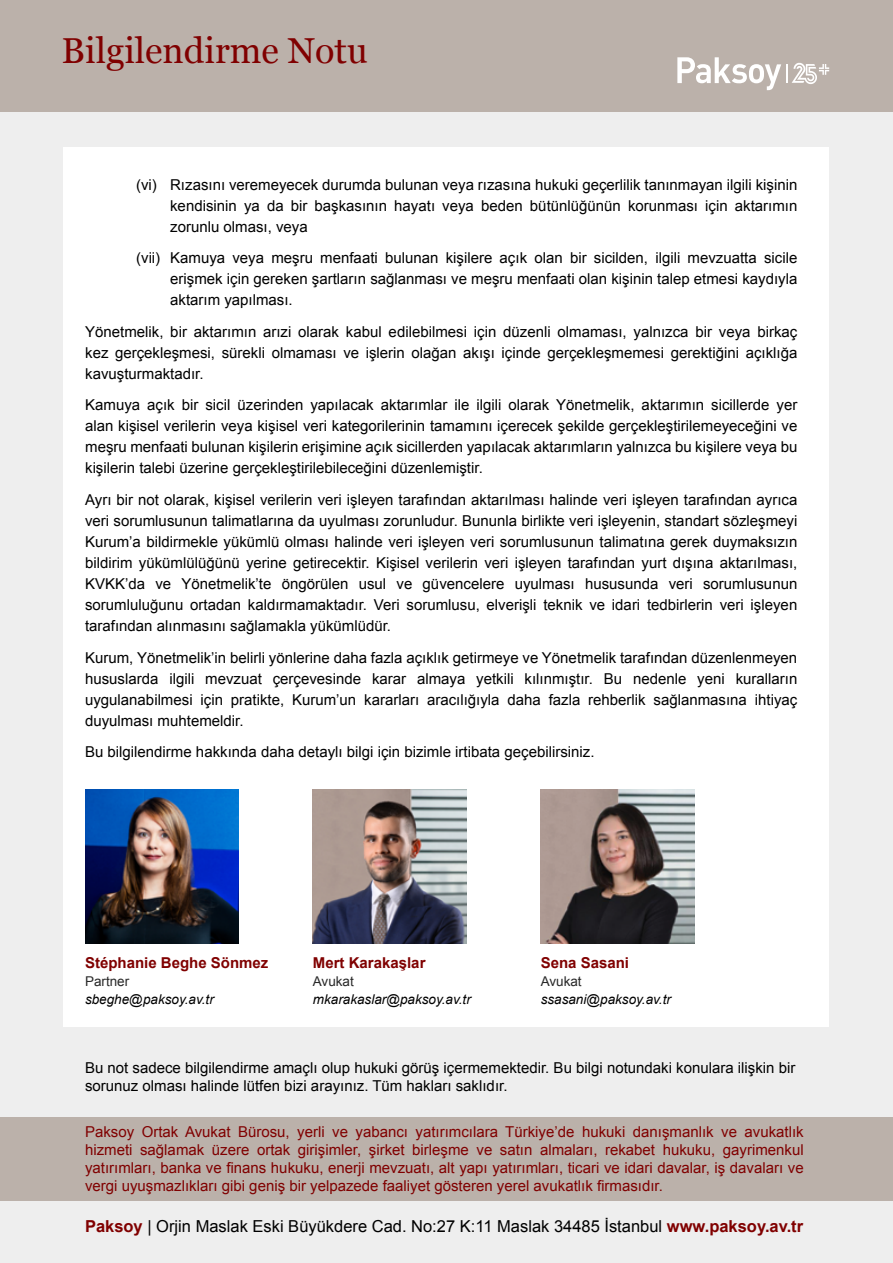
<style>
.page{position:relative;width:893px;height:1263px;background:#eee}
.page>*{position:absolute;margin:0;border:0;box-sizing:border-box;transform-origin:0 0}
.t1{font:36px "Georgia";color:#800000}
.t2{font:16.5px "Arial";color:#000}
.t3{font:15px/21px "Arial";color:#000;text-align:justify}
.t4{font:15px/18px "Arial";color:#800000;text-align:justify}
.t5{font:700 15px "Arial";color:#800000}
.t6{font:italic 13.5px "Arial";color:#000}
.t7{font:13.5px "Arial";color:#282828}
.s1{font-weight:700;color:#800000}
</style>
<div class="page">
<div style="left:0;top:0;width:893px;height:112px;background:#bbb1aa"></div>
<svg style="left:677px;top:57px;width:104px;height:33px"></svg>
<svg style="left:787px;top:63px;width:42px;height:21px"></svg>
<div style="left:64px;top:147px;width:765px;height:879px;background:#fff"></div>
<div style="left:0;top:1117px;width:893px;height:83px;background:#bbb1aa"></div>
<img style="left:313px;top:789px;width:154px;height:154px">
<img style="left:541px;top:789px;width:153px;height:154px">
<img style="left:85px;top:789px;width:154px;height:154px">
<h1 class="t1" style="left:62px;top:25px;width:308px">Bilgilendirme Notu</h1>
<p class="t3" style="left:170px;top:174px;width:629px;text-indent:-34px">(vi) Rızasını veremeyecek durumda bulunan veya rızasına hukuki geçerlilik tanınmayan ilgili kişinin kendisinin ya da bir başkasının hayatı veya beden bütünlüğünün korunması için aktarımın zorunlu olması, veya</p>
<p class="t3" style="left:170px;top:248px;width:629px;text-indent:-34px">(vii) Kamuya veya meşru menfaati bulunan kişilere açık olan bir sicilden, ilgili mevzuatta sicile erişmek için gereken şartların sağlanması ve meşru menfaati olan kişinin talep etmesi kaydıyla aktarım yapılması.</p>
<p class="t3" style="left:85px;top:321px;width:714px">Yönetmelik, bir aktarımın arızi olarak kabul edilebilmesi için düzenli olmaması, yalnızca bir veya birkaç kez gerçekleşmesi, sürekli olmaması ve işlerin olağan akışı içinde gerçekleşmemesi gerektiğini açıklığa kavuşturmaktadır.</p>
<p class="t3" style="left:85px;top:395px;width:714px">Kamuya açık bir sicil üzerinden yapılacak aktarımlar ile ilgili olarak Yönetmelik, aktarımın sicillerde yer alan kişisel verilerin veya kişisel veri kategorilerinin tamamını içerecek şekilde gerçekleştirilemeyeceğini ve meşru menfaati bulunan kişilerin erişimine açık sicillerden yapılacak aktarımların yalnızca bu kişilere veya bu kişilerin talebi üzerine gerçekleştirilebileceğini düzenlemiştir.</p>
<p class="t3" style="left:85px;top:489px;width:714px">Ayrı bir not olarak, kişisel verilerin veri işleyen tarafından aktarılması halinde veri işleyen tarafından ayrıca veri sorumlusunun talimatlarına da uyulması zorunludur. Bununla birlikte veri işleyenin, standart sözleşmeyi Kurum’a bildirmekle yükümlü olması halinde veri işleyen veri sorumlusunun talimatına gerek duymaksızın bildirim yükümlülüğünü yerine getirecektir. Kişisel verilerin veri işleyen tarafından yurt dışına aktarılması, KVKK’da ve Yönetmelik’te öngörülen usul ve güvencelere uyulması hususunda veri sorumlusunun sorumluluğunu ortadan kaldırmamaktadır. Veri sorumlusu, elverişli teknik ve idari tedbirlerin veri işleyen tarafından alınmasını sağlamakla yükümlüdür.</p>
<p class="t3" style="left:85px;top:647px;width:714px">Kurum, Yönetmelik’in belirli yönlerine daha fazla açıklık getirmeye ve Yönetmelik tarafından düzenlenmeyen hususlarda ilgili mevzuat çerçevesinde karar almaya yetkili kılınmıştır. Bu nedenle yeni kuralların uygulanabilmesi için pratikte, Kurum’un kararları aracılığıyla daha fazla rehberlik sağlanmasına ihtiyaç duyulması muhtemeldir.</p>
<p class="t3" style="left:85px;top:742px;width:511px">Bu bilgilendirme hakkında daha detaylı bilgi için bizimle irtibata geçebilirsiniz.</p>
<p class="t5" style="left:85px;top:953px;width:185px">Stéphanie Beghe Sönmez</p>
<p class="t7" style="left:85px;top:972px;width:46px">Partner</p>
<p class="t6" style="left:85px;top:990px;width:130px">sbeghe@paksoy.av.tr</p>
<p class="t5" style="left:313px;top:953px;width:114px">Mert Karakaşlar</p>
<p class="t7" style="left:313px;top:972px;width:43px">Avukat</p>
<p class="t6" style="left:313px;top:990px;width:160px">mkarakaslar@paksoy.av.tr</p>
<p class="t5" style="left:541px;top:953px;width:90px">Sena Sasani</p>
<p class="t7" style="left:541px;top:972px;width:43px">Avukat</p>
<p class="t6" style="left:541px;top:990px;width:132px">ssasani@paksoy.av.tr</p>
<p class="t3" style="left:85px;top:1059px;width:712px;line-height:18px">Bu not sadece bilgilendirme amaçlı olup hukuki görüş içermemektedir. Bu bilgi notundaki konulara ilişkin bir sorunuz olması halinde lütfen bizi arayınız. Tüm hakları saklıdır.</p>
<p class="t4" style="left:85px;top:1123px;width:720px">Paksoy Ortak Avukat Bürosu, yerli ve yabancı yatırımcılara Türkiye’de hukuki danışmanlık ve avukatlık hizmeti sağlamak üzere ortak girişimler, şirket birleşme ve satın almaları, rekabet hukuku, gayrimenkul yatırımları, banka ve finans hukuku, enerji mevzuatı, alt yapı yatırımları, ticari ve idari davalar, iş davaları ve vergi uyuşmazlıkları gibi geniş bir yelpazede faaliyet gösteren yerel avukatlık firmasıdır.</p>
<p class="t2" style="left:85px;top:1216px;width:720px"><span class="s1">Paksoy</span> | Orjin Maslak Eski Büyükdere Cad. No:27 K:11 Maslak 34485 İstanbul <span class="s1">www.paksoy.av.tr</span></p>
</div>
